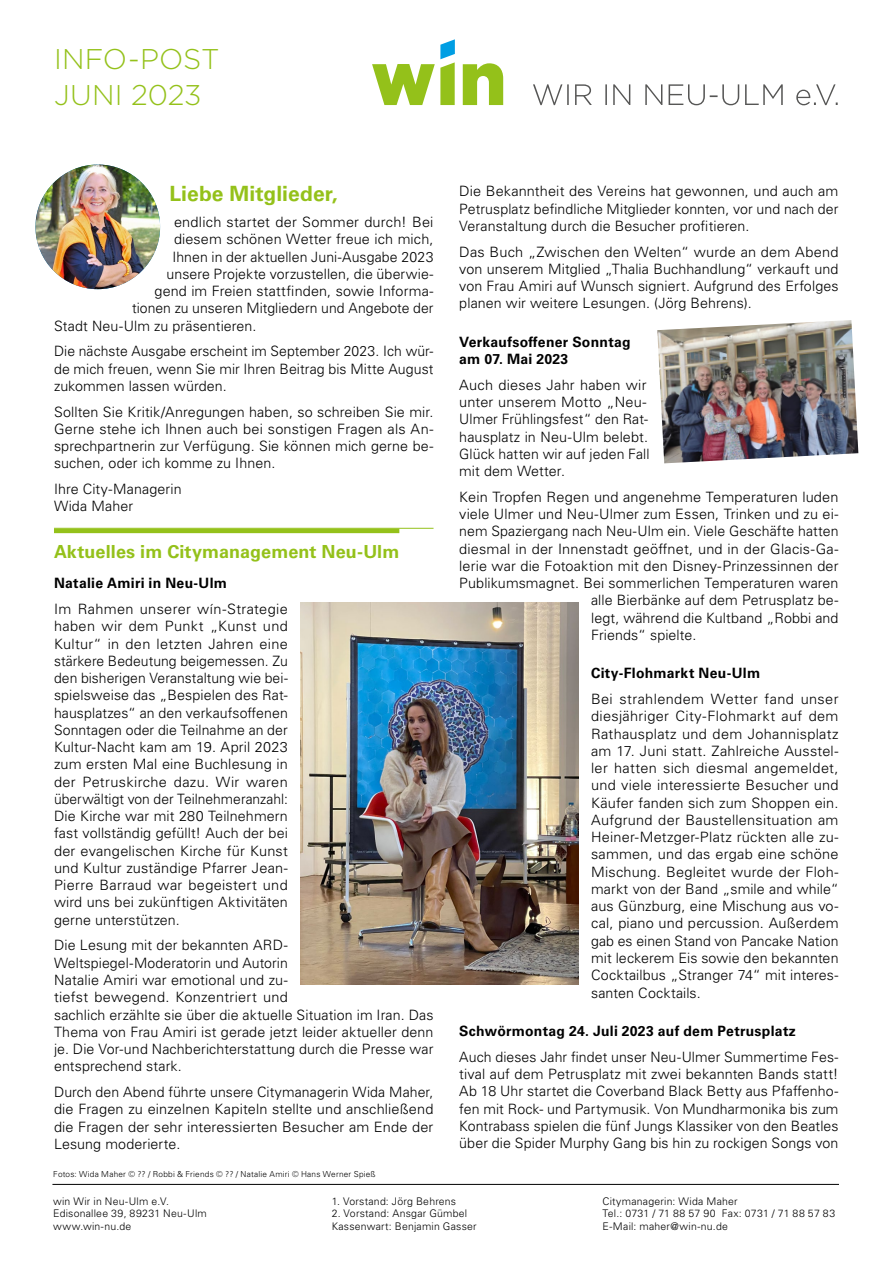
<style>
.page{position:relative;width:893px;height:1263px;background:#fff}
.page>*{position:absolute;margin:0;border:0;box-sizing:border-box;transform-origin:0 0}
.t1{font:300 28.5px/35.7px "Gotham";color:#94c11a}
.t2{font:700 21px "Univers LT Pro 65";letter-spacing:.005em;color:#94c11a}
.t3{font:700 18px "Univers LT Pro 65";letter-spacing:.005em;color:#94c11a}
.t4{font:300 14.25px/17.2px "Univers LT Pro 45";letter-spacing:.01em;color:#000;text-align:justify}
.t5{font:700 14.25px/17.2px "Univers LT Pro 65";letter-spacing:.02em;color:#000}
.t6{font:300 10.5px/12.6px "Univers LT Pro 45";letter-spacing:.02em;color:#000}
.t7{font:300 8.25px "Univers LT Pro 45";letter-spacing:.025em;color:#000}
</style>
<div class="page">
<hr style="left:52px;top:1184px;width:787px;height:1px;background:#000">
<svg style="left:463px;top:63px;width:40px;height:42px"></svg>
<svg style="left:372px;top:39px;width:83px;height:66px"></svg>
<svg style="left:533px;top:84px;width:305px;height:21px"></svg>
<hr style="left:54px;top:528px;width:380px;height:1px;background:#94c11a">
<hr style="left:54px;top:529px;width:345px;height:4px;background:#94c11a">
<img style="left:301px;top:602px;width:277px;height:382px">
<img style="left:35px;top:164px;width:125px;height:125px;border-radius:62px">
<img style="left:657px;top:320px;width:201px;height:143px">
<h1 class="t1" style="left:54px;top:40px;width:167px">INFO-POST<br>JUNI 2023</h1>
<h2 class="t2" style="left:170px;top:179px;width:170px">Liebe Mitglieder,</h2>
<p class="t4" style="left:174px;top:213px;width:261px">endlich startet der Sommer durch! Bei</p>
<p class="t4" style="left:174px;top:230px;width:261px">diesem schönen Wetter freue ich mich,</p>
<p class="t4" style="left:172px;top:247px;width:263px">Ihnen in der aktuellen Juni-Ausgabe 2023</p>
<p class="t4" style="left:166px;top:265px;width:269px">unsere Projekte vorzustellen, die überwie-</p>
<p class="t4" style="left:154px;top:282px;width:280px">gend im Freien stattfinden, sowie Informa-</p>
<p class="t4" style="left:132px;top:299px;width:303px">tionen zu unseren Mitgliedern und Angebote der</p>
<p class="t4" style="left:54px;top:316px;width:204px">Stadt Neu-Ulm zu präsentieren.</p>
<p class="t4" style="left:54px;top:342px;width:381px">Die nächste Ausgabe erscheint im September 2023. Ich wür&shy;de mich freuen, wenn Sie mir Ihren Beitrag bis Mitte August zukommen lassen würden.</p>
<p class="t4" style="left:54px;top:402px;width:381px">Sollten Sie Kritik/Anregungen haben, so schreiben Sie mir.<br>Gerne stehe ich Ihnen auch bei sonstigen Fragen als An&shy;sprechpartnerin zur Verfügung. Sie können mich gerne be&shy;suchen, oder ich komme zu Ihnen.</p>
<p class="t4" style="left:54px;top:480px;width:129px">Ihre City-Managerin<br>Wida Maher</p>
<p class="t3" style="left:54px;top:539px;width:347px">Aktuelles im Citymanagement Neu-Ulm</p>
<p class="t5" style="left:54px;top:574px;width:174px">Natalie Amiri in Neu-Ulm</p>
<p class="t4" style="left:54px;top:600px;width:235px">Im Rahmen unserer wín-Strategie haben wir dem Punkt „Kunst und Kultur“ in den letzten Jahren eine stärkere Bedeutung beigemessen. Zu den bisherigen Veranstaltung wie bei&shy;spielsweise das „Bespielen des Rat&shy;hausplatzes“ an den verkaufsoffenen Sonntagen oder die Teilnahme an der Kultur-Nacht kam am 19. April 2023 zum ersten Mal eine Buchlesung in der Petruskirche dazu. Wir waren überwältigt von der Teilnehmeranzahl:<br>Die Kirche war mit 280 Teilnehmern fast vollständig gefüllt! Auch der bei der evangelischen Kirche für Kunst und Kultur zuständige Pfarrer Jean-Pierre Barraud war begeistert und wird uns bei zukünftigen Aktivitäten gerne unterstützen.</p>
<p class="t4" style="left:54px;top:936px;width:381px;text-align:left">Die Lesung mit der bekannten ARD-Weltspiegel-Moderatorin und Autorin<br>Natalie Amiri war emotional und zu-<br>tiefst bewegend. Konzentriert und<br>sachlich erzählte sie über die aktuelle Situation im Iran. Das Thema von Frau Amiri ist gerade jetzt leider aktueller denn je. Die Vor-und Nachberichterstattung durch die Presse war entsprechend stark.</p>
<p class="t4" style="left:54px;top:1083px;width:381px">Durch den Abend führte unsere Citymanagerin Wida Maher, die Fragen zu einzelnen Kapiteln stellte und anschließend die Fragen der sehr interessierten Besucher am Ende der Lesung moderierte.</p>
<p class="t7" style="left:53px;top:1168px;width:324px">Fotos: Wida Maher © ?? / Robbi &amp; Friends © ?? / Natalie Amiri © Hans Werner Spieß</p>
<p class="t4" style="left:459px;top:182px;width:381px">Die Bekanntheit des Vereins hat gewonnen, und auch am Petrusplatz befindliche Mitglieder konnten, vor und nach der Veranstaltung durch die Besucher profitieren.</p>
<p class="t4" style="left:459px;top:243px;width:381px">Das Buch „Zwischen den Welten“ wurde an dem Abend von unserem Mitglied „Thalia Buchhandlung“ verkauft und von Frau Amiri auf Wunsch signiert. Aufgrund des Erfolges planen wir weitere Lesungen. (Jörg Behrens).</p>
<p class="t5" style="left:459px;top:332px;width:173px">Verkaufsoffener Sonntag am 07. Mai 2023</p>
<p class="t4" style="left:459px;top:376px;width:192px;text-align:left">Auch dieses Jahr haben wir unter unserem Motto „Neu-<br>Ulmer Frühlingsfest“ den Rat&shy;hausplatz in Neu-Ulm belebt.<br>Glück hatten wir auf jeden Fall mit dem Wetter.</p>
<p class="t4" style="left:459px;top:488px;width:381px">Kein Tropfen Regen und angenehme Temperaturen luden</p>
<p class="t4" style="left:459px;top:505px;width:381px">viele Ulmer und Neu-Ulmer zum Essen, Trinken und zu ei-</p>
<p class="t4" style="left:459px;top:522px;width:381px">nem Spaziergang nach Neu-Ulm ein. Viele Geschäfte hatten</p>
<p class="t4" style="left:459px;top:540px;width:381px">diesmal in der Innenstadt geöffnet, und in der Glacis-Ga-</p>
<p class="t4" style="left:459px;top:557px;width:381px">lerie war die Fotoaktion mit den Disney-Prinzessinnen der</p>
<p class="t4" style="left:459px;top:574px;width:381px">Publikumsmagnet. Bei sommerlichen Temperaturen waren</p>
<p class="t4" style="left:591px;top:591px;width:249px">alle Bierbänke auf dem Petrusplatz be-</p>
<p class="t4" style="left:591px;top:609px;width:249px">legt, während die Kultband „Robbi and</p>
<p class="t4" style="left:591px;top:626px;width:107px">Friends“ spielte.</p>
<p class="t5" style="left:591px;top:664px;width:171px">City-Flohmarkt Neu-Ulm</p>
<p class="t4" style="left:591px;top:690px;width:249px">Bei strahlendem Wetter fand unser diesjähriger City-Flohmarkt auf dem Rathausplatz und dem Johannisplatz am 17. Juni statt. Zahlreiche Ausstel&shy;ler hatten sich diesmal angemeldet, und viele interessierte Besucher und Käufer fanden sich zum Shoppen ein.<br>Aufgrund der Baustellensituation am Heiner-Metzger-Platz rückten alle zu&shy;sammen, und das ergab eine schöne Mischung. Begleitet wurde der Floh&shy;markt von der Band „smile and while“ aus Günzburg, eine Mischung aus vo&shy;cal, piano und percussion. Außerdem gab es einen Stand von Pancake Nation mit leckerem Eis sowie den bekannten Cocktailbus „Stranger 74“ mit interes&shy;santen Cocktails.</p>
<p class="t5" style="left:459px;top:1022px;width:338px">Schwörmontag 24. Juli 2023 auf dem Petrusplatz</p>
<p class="t4" style="left:459px;top:1048px;width:381px">Auch dieses Jahr findet unser Neu-Ulmer Summertime Fes&shy;tival auf dem Petrusplatz mit zwei bekannten Bands statt!<br>Ab 18 Uhr startet die Coverband Black Betty aus Pfaffenho&shy;fen mit Rock- und Partymusik. Von Mundharmonika bis zum Kontrabass spielen die fünf Jungs Klassiker von den Beatles über die Spider Murphy Gang bis hin zu rockigen Songs von</p>
<p class="t6" style="left:53px;top:1194px;width:155px">win Wir in Neu-Ulm e.V.<br>Edisonallee 39, 89231 Neu-Ulm www.win-nu.de</p>
<p class="t6" style="left:332px;top:1194px;width:126px">1. Vorstand: Jörg Behrens</p>
<p class="t6" style="left:332px;top:1207px;width:147px">2. Vorstand: Ansgar Gümbel<br>Kassenwart: Benjamin Gasser</p>
<p class="t6" style="left:602px;top:1194px;width:234px">Citymanagerin: Wida Maher<br>Tel.: 0731 / 71 88 57 90 Fax: 0731 / 71 88 57 83<br>E-Mail: maher@win-nu.de</p>
</div>
